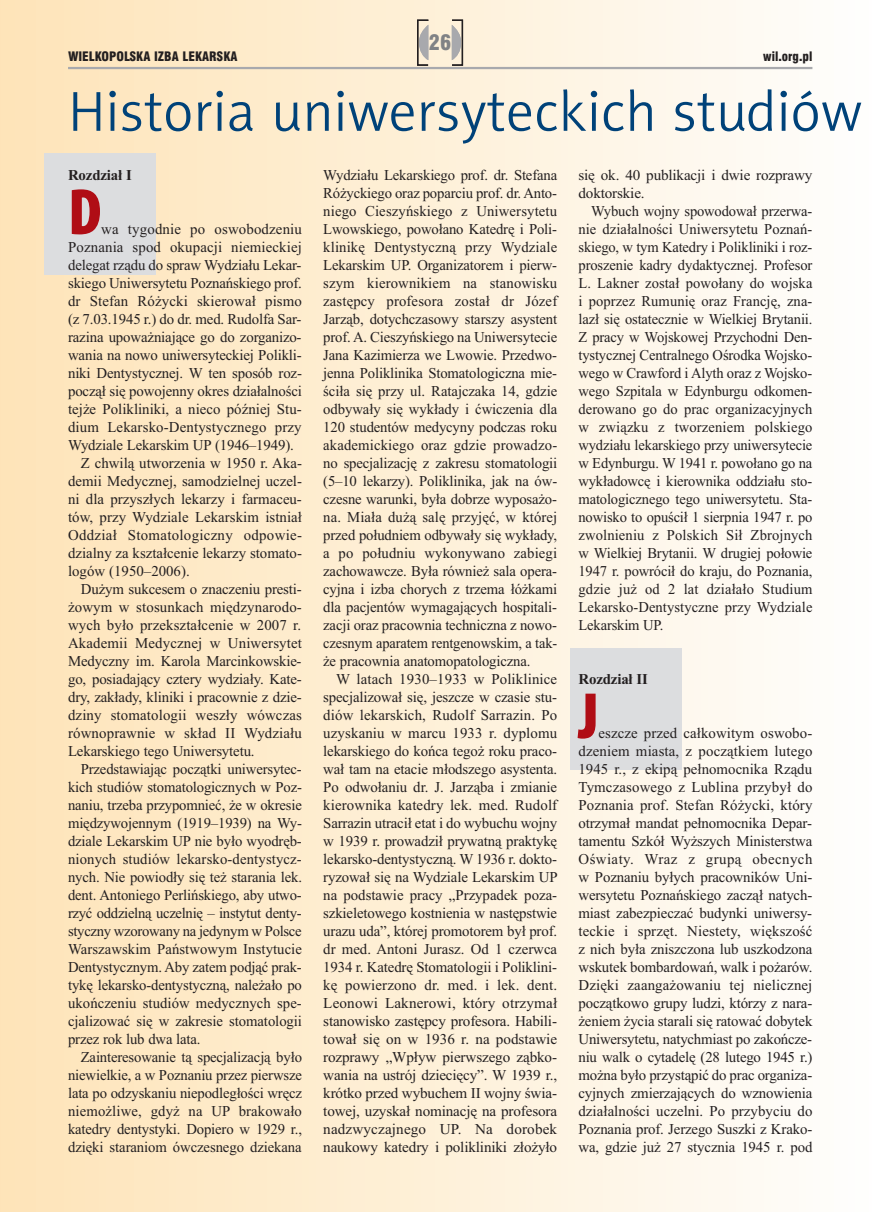
<style>
.page{position:relative;width:872px;height:1212px;background:#fff}
.page>*{position:absolute;margin:0;border:0;box-sizing:border-box;transform-origin:0 0}
.t1{font:900 condensed 66px "Myriad Pro";color:#b00d15}
.t2{font:57px "Naomi Sans EFNTT Light";color:#004279}
.t3{font:21px "Swis 721 Blk Cn EU";color:#808285}
.t4{font:15px/18px "Times New Roman";letter-spacing:-.01em;color:#231f20;text-align:justify}
.t5{font:15px "Times New Roman";letter-spacing:.01em;color:#231f20}
.t6{font:15px "Times New Roman";letter-spacing:.02em;color:#231f20}
.t7{font:700 15px "Times New Roman";letter-spacing:-.01em;color:#231f20}
.t8{font:12.75px "Swis 721 Blk Cn EU";color:#231f20}
</style>
<div class="page">
<div style="left:0;top:0;width:872px;height:1212px;background:linear-gradient(to right,#fee3b7,#fefefc)"></div>
<div style="left:45px;top:153px;width:111px;height:122px;background:#dcdddf"></div>
<hr style="left:68px;top:67px;width:744px;height:2px;background:#a8a9ad">
<svg style="left:417px;top:20px;width:46px;height:46px;background:#d5ccbd"></svg>
<div style="left:570px;top:648px;width:111px;height:121px;background:#dcdddf"></div>
<h3 class="t3" style="left:429px;top:30px;width:24px">26</h3>
<h2 class="t2" style="left:68px;top:79px;width:796px">Historia uniwersyteckich studiów</h2>
<p class="t7" style="left:68px;top:166px;width:65px">Rozdział I</p>
<h1 class="t1" style="left:68px;top:189px;width:35px">D</h1>
<p class="t8" style="left:68px;top:48px;width:171px">WIELKOPOLSKA IZBA LEKARSKA</p>
<p class="t8" style="left:763px;top:48px;width:51px">wil.org.pl</p>
<p class="t4" style="left:578px;top:166px;width:235px">się ok. 40 publikacji i dwie rozprawy doktorskie.</p>
<p class="t4" style="left:578px;top:202px;width:235px;text-indent:13px">Wybuch wojny spowodował przerwa&shy;nie działalności Uniwersytetu Poznań&shy;skiego, w tym Katedry i Polikliniki i roz&shy;proszenie kadry dydaktycznej. Profesor L. Lakner został powołany do wojska i poprzez Rumunię oraz Francję, zna&shy;lazł się ostatecznie w Wielkiej Brytanii.<br>Z pracy w Wojskowej Przychodni Den&shy;tystycznej Centralnego Ośrodka Wojsko&shy;wego w Crawford i Alyth oraz z Wojsko&shy;wego Szpitala w Edynburgu odkomen&shy;derowano go do prac organizacyjnych w związku z tworzeniem polskiego wydziału lekarskiego przy uniwersytecie w Edynburgu. W 1941 r. powołano go na wykładowcę i kierownika oddziału sto&shy;matologicznego tego uniwersytetu. Sta&shy;nowisko to opuścił 1 sierpnia 1947 r. po zwolnieniu z Polskich Sił Zbrojnych w Wielkiej Brytanii. W drugiej połowie 1947 r. powrócił do kraju, do Poznania, gdzie już od 2 lat działało Studium Lekarsko-Dentystyczne przy Wydziale Lekarskim UP.</p>
<p class="t4" style="left:323px;top:166px;width:235px">Wydziału Lekarskiego prof. dr. Stefana Różyckiego oraz poparciu prof. dr.Anto&shy;niego Cieszyńskiego z Uniwersytetu Lwowskiego, powołano Katedrę i Poli&shy;klinikę Dentystyczną przy Wydziale Lekarskim UP. Organizatorem i pierw&shy;szym kierownikiem na stanowisku zastępcy profesora został dr Józef Jarząb, dotychczasowy starszy asystent prof. A. Cieszyńskiego na Uniwersytecie Jana Kazimierza we Lwowie. Przedwo&shy;jenna Poliklinika Stomatologiczna mie&shy;ściła się przy ul. Ratajczaka 14, gdzie odbywały się wykłady i ćwiczenia dla 120 studentów medycyny podczas roku akademickiego oraz gdzie prowadzo&shy;no specjalizację z zakresu stomatologii (5–10 lekarzy). Poliklinika, jak na ów&shy;czesne warunki, była dobrze wyposażo&shy;na. Miała dużą salę przyjęć, w której przed południem odbywały się wykłady, a po południu wykonywano zabiegi zachowawcze. Była również sala opera&shy;cyjna i izba chorych z trzema łóżkami dla pacjentów wymagających hospitali&shy;zacji oraz pracownia techniczna z nowo&shy;czesnym aparatem rentgenowskim, a tak&shy;że pracownia anatomopatologiczna.</p>
<p class="t4" style="left:323px;top:670px;width:236px;text-indent:13px">W latach 1930–1933 w Poliklinice specjalizował się, jeszcze w czasie stu&shy;diów lekarskich, Rudolf Sarrazin. Po uzyskaniu w marcu 1933 r. dyplomu lekarskiego do końca tegoż roku praco&shy;wał tam na etacie młodszego asystenta.<br>Po odwołaniu dr. J. Jarząba i zmianie kierownika katedry lek. med. Rudolf Sarrazin utracił etat i do wybuchu wojny w 1939 r. prowadził prywatną praktykę lekarsko-dentystyczną. W 1936 r. dokto&shy;ryzował się na Wydziale Lekarskim UP na podstawie pracy „Przypadek poza&shy;szkieletowego kostnienia w następstwie urazu uda”, której promotorem był prof. dr med. Antoni Jurasz. Od 1 czerwca 1934 r. Katedrę Stomatologii i Poliklini&shy;kę powierzono dr. med. i lek. dent.<br>Leonowi Laknerowi, który otrzymał stanowisko zastępcy profesora. Habili&shy;tował się on w 1936 r. na podstawie rozprawy „Wpływ pierwszego ząbko&shy;wania na ustrój dziecięcy”. W 1939 r., krótko przed wybuchem II wojny świa&shy;towej, uzyskał nominację na profesora nadzwyczajnego UP. Na dorobek naukowy katedry i polikliniki złożyło</p>
<p class="t5" style="left:101px;top:220px;width:202px">wa tygodnie po oswobodzeniu</p>
<p class="t5" style="left:68px;top:238px;width:235px">Poznania spod okupacji niemieckiej</p>
<p class="t4" style="left:68px;top:256px;width:235px">delegat rządu do spraw Wydziału Lekar-</p>
<p class="t4" style="left:68px;top:274px;width:235px">skiego Uniwersytetu Poznańskiego prof.</p>
<p class="t5" style="left:68px;top:292px;width:235px">dr Stefan Różycki skierował pismo</p>
<p class="t4" style="left:68px;top:310px;width:235px">(z 7.03.1945 r.) do dr. med. Rudolfa Sar-</p>
<p class="t4" style="left:68px;top:328px;width:235px">razina upoważniające go do zorganizo-</p>
<p class="t4" style="left:68px;top:346px;width:235px">wania na nowo uniwersyteckiej Polikli-</p>
<p class="t4" style="left:68px;top:364px;width:235px">niki Dentystycznej. W ten sposób roz-</p>
<p class="t4" style="left:68px;top:382px;width:235px">począł się powojenny okres działalności</p>
<p class="t4" style="left:68px;top:400px;width:235px">tejże Polikliniki, a nieco później Stu-</p>
<p class="t5" style="left:68px;top:418px;width:235px">dium Lekarsko-Dentystycznego przy</p>
<p class="t4" style="left:68px;top:436px;width:227px">Wydziale Lekarskim UP (1946–1949).</p>
<p class="t4" style="left:81px;top:454px;width:223px">Z chwilą utworzenia w 1950 r. Aka-</p>
<p class="t4" style="left:68px;top:472px;width:235px">demii Medycznej, samodzielnej uczel-</p>
<p class="t4" style="left:68px;top:490px;width:235px">ni dla przyszłych lekarzy i farmaceu-</p>
<p class="t4" style="left:68px;top:508px;width:235px">tów, przy Wydziale Lekarskim istniał</p>
<p class="t6" style="left:68px;top:526px;width:235px">Oddział Stomatologiczny odpowie-</p>
<p class="t4" style="left:68px;top:544px;width:235px">dzialny za kształcenie lekarzy stomato-</p>
<p class="t4" style="left:68px;top:562px;width:123px">logów (1950–2006).</p>
<p class="t4" style="left:81px;top:580px;width:222px">Dużym sukcesem o znaczeniu presti-</p>
<p class="t5" style="left:68px;top:598px;width:235px">żowym w stosunkach międzynarodo-</p>
<p class="t5" style="left:68px;top:616px;width:235px">wych było przekształcenie w 2007 r.</p>
<p class="t5" style="left:68px;top:634px;width:235px">Akademii Medycznej w Uniwersytet</p>
<p class="t4" style="left:68px;top:652px;width:235px">Medyczny im. Karola Marcinkowskie-</p>
<p class="t4" style="left:68px;top:670px;width:235px">go, posiadający cztery wydziały. Kate-</p>
<p class="t4" style="left:68px;top:688px;width:235px">dry, zakłady, kliniki i pracownie z dzie-</p>
<p class="t5" style="left:68px;top:706px;width:235px">dziny stomatologii weszły wówczas</p>
<p class="t5" style="left:68px;top:724px;width:235px">równoprawnie w skład II Wydziału</p>
<p class="t4" style="left:68px;top:742px;width:188px">Lekarskiego tego Uniwersytetu.</p>
<p class="t4" style="left:81px;top:760px;width:222px">Przedstawiając początki uniwersytec-</p>
<p class="t4" style="left:68px;top:778px;width:235px">kich studiów stomatologicznych w Poz-</p>
<p class="t4" style="left:68px;top:796px;width:235px">naniu, trzeba przypomnieć, że w okresie</p>
<p class="t4" style="left:68px;top:814px;width:235px">międzywojennym (1919–1939) na Wy-</p>
<p class="t4" style="left:68px;top:832px;width:235px">dziale Lekarskim UP nie było wyodręb-</p>
<p class="t5" style="left:68px;top:850px;width:235px">nionych studiów lekarsko-dentystycz-</p>
<p class="t4" style="left:68px;top:868px;width:235px">nych. Nie powiodły się też starania lek.</p>
<p class="t4" style="left:68px;top:886px;width:235px">dent. Antoniego Perlińskiego, aby utwo-</p>
<p class="t4" style="left:68px;top:904px;width:235px">rzyć oddzielną uczelnię – instytut denty-</p>
<p class="t4" style="left:68px;top:922px;width:235px">styczny wzorowany na jedynym w Polsce</p>
<p class="t4" style="left:68px;top:940px;width:235px">Warszawskim Państwowym Instytucie</p>
<p class="t4" style="left:68px;top:958px;width:235px">Dentystycznym. Aby zatem podjąć prak-</p>
<p class="t4" style="left:68px;top:976px;width:235px">tykę lekarsko-dentystyczną, należało po</p>
<p class="t4" style="left:68px;top:994px;width:235px">ukończeniu studiów medycznych spe-</p>
<p class="t4" style="left:68px;top:1012px;width:235px">cjalizować się w zakresie stomatologii</p>
<p class="t4" style="left:68px;top:1030px;width:134px">przez rok lub dwa lata.</p>
<p class="t4" style="left:81px;top:1048px;width:223px">Zainteresowanie tą specjalizacją było</p>
<p class="t4" style="left:68px;top:1066px;width:235px">niewielkie, a w Poznaniu przez pierwsze</p>
<p class="t4" style="left:68px;top:1084px;width:235px">lata po odzyskaniu niepodległości wręcz</p>
<p class="t5" style="left:68px;top:1102px;width:235px">niemożliwe, gdyż na UP brakowało</p>
<p class="t4" style="left:68px;top:1120px;width:235px">katedry dentystyki. Dopiero w 1929 r.,</p>
<p class="t4" style="left:68px;top:1138px;width:235px">dzięki staraniom ówczesnego dziekana</p>
<p class="t7" style="left:578px;top:670px;width:71px">Rozdział II</p>
<h1 class="t1" style="left:578px;top:693px;width:22px">J</h1>
<p class="t4" style="left:578px;top:724px;width:235px;text-indent:20px">eszcze przed całkowitym oswobo&shy;dzeniem miasta, z początkiem lutego 1945 r., z ekipą pełnomocnika Rządu Tymczasowego z Lublina przybył do Poznania prof. Stefan Różycki, który otrzymał mandat pełnomocnika Depar&shy;tamentu Szkół Wyższych Ministerstwa Oświaty. Wraz z grupą obecnych w Poznaniu byłych pracowników Uni&shy;wersytetu Poznańskiego zaczął natych&shy;miast zabezpieczać budynki uniwersy&shy;teckie i sprzęt. Niestety, większość z nich była zniszczona lub uszkodzona wskutek bombardowań, walk i pożarów.<br>Dzięki zaangażowaniu tej nielicznej początkowo grupy ludzi, którzy z nara&shy;żeniem życia starali się ratować dobytek Uniwersytetu, natychmiast po zakończe&shy;niu walk o cytadelę (28 lutego 1945 r.) można było przystąpić do prac organiza&shy;cyjnych zmierzających do wznowienia działalności uczelni. Po przybyciu do Poznania prof. Jerzego Suszki z Krako&shy;wa, gdzie już 27 stycznia 1945 r. pod</p>
</div>
